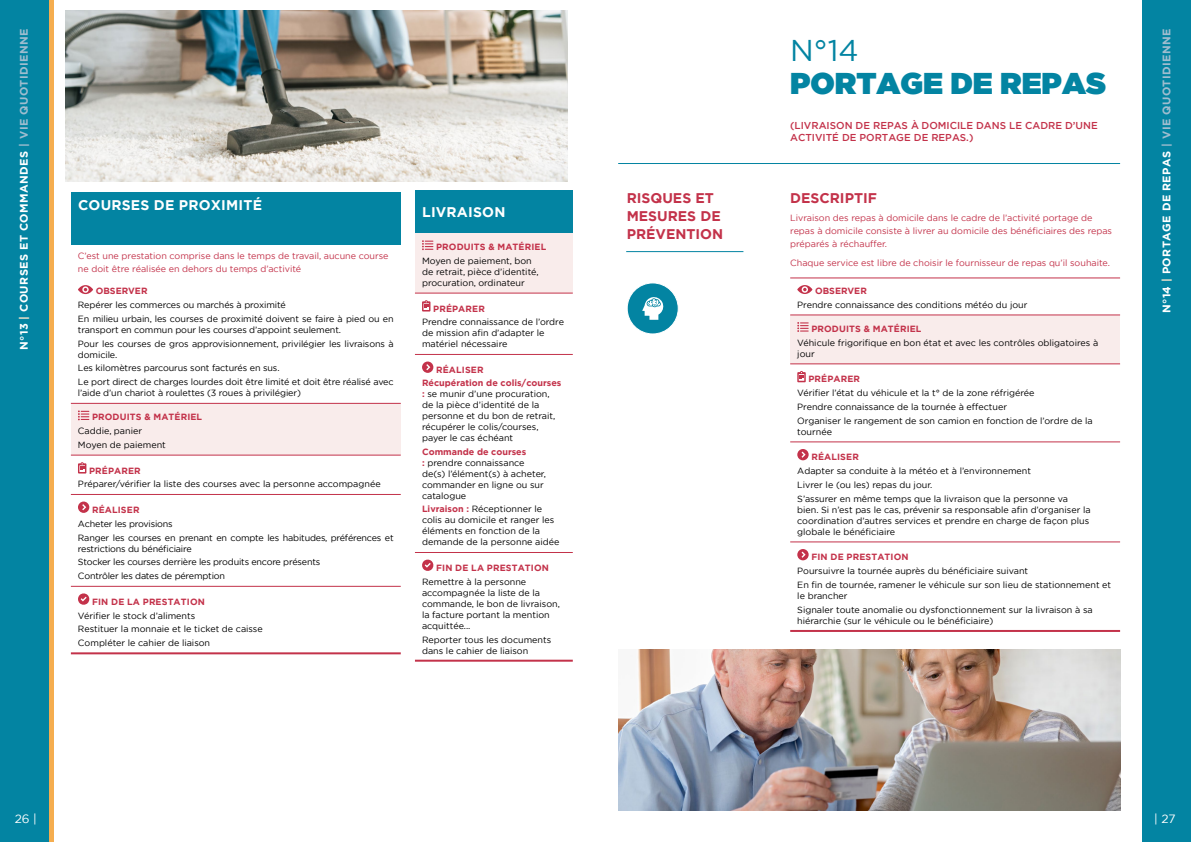
<style>
.page{position:relative;width:1191px;height:842px;background:#fff}
.page>*{position:absolute;margin:0;border:0;box-sizing:border-box;transform-origin:0 0}
.t1{font:900 30px "Gotham";color:#0384a2}
.t2{font:30px "Gotham";color:#0384a2}
.t3{font:700 14px/18px "Gotham";color:#c3324a}
.t4{font:700 14px "Gotham";letter-spacing:.015em;color:#fff}
.t5{font:12px "Gotham";color:#fff}
.t6{font:700 11px "Gotham";letter-spacing:.04em;color:#fff}
.t7{font:500 10px/12px "Gotham";color:#c3324a}
.t8{font:9px/11px "Gotham";color:#000}
.t9{font:9px/13px "Gotham";color:#c3324a}
.t10{font:700 9px/13.3px "Gotham";letter-spacing:.015em;color:#c3324a}
.t11{font:9px/13.8px "Gotham";letter-spacing:-.02em;color:#000}
.s1{color:#fde7cd}
.s2{color:#9fbdcf}
.s3{font-weight:700;color:#c3324a}
</style>
<div class="page">
<div style="left:1142px;top:0;width:49px;height:842px;background:#0384a2"></div>
<div style="left:415px;top:190px;width:158px;height:43px;background:#0384a2"></div>
<div style="left:415px;top:233px;width:158px;height:60px;background:#f9eceb"></div>
<hr style="left:415px;top:293px;width:158px;height:1px;background:#c3324a">
<hr style="left:415px;top:354px;width:158px;height:1px;background:#c3324a">
<hr style="left:415px;top:552px;width:158px;height:1px;background:#c3324a">
<hr style="left:415px;top:660px;width:158px;height:2px;background:#c3324a">
<svg style="left:422px;top:240px;width:11px;height:10px"></svg>
<svg style="left:422px;top:300px;width:8px;height:11px"></svg>
<svg style="left:422px;top:361px;width:11px;height:12px"></svg>
<svg style="left:422px;top:559px;width:12px;height:12px"></svg>
<div style="left:71px;top:193px;width:330px;height:52px;background:#0384a2"></div>
<div style="left:71px;top:403px;width:330px;height:52px;background:#f9eceb"></div>
<hr style="left:71px;top:403px;width:330px;height:1px;background:#c3324a">
<hr style="left:71px;top:455px;width:330px;height:1px;background:#c3324a">
<hr style="left:71px;top:494px;width:330px;height:1px;background:#c3324a">
<hr style="left:71px;top:586px;width:330px;height:1px;background:#c3324a">
<hr style="left:71px;top:652px;width:330px;height:2px;background:#c3324a">
<svg style="left:78px;top:285px;width:15px;height:9px"></svg>
<svg style="left:78px;top:410px;width:11px;height:10px"></svg>
<svg style="left:78px;top:462px;width:8px;height:11px"></svg>
<svg style="left:78px;top:501px;width:11px;height:12px"></svg>
<svg style="left:78px;top:593px;width:12px;height:12px"></svg>
<img style="left:65px;top:11px;width:502px;height:170px">
<div style="left:790px;top:315px;width:330px;height:49px;background:#f9eceb"></div>
<hr style="left:790px;top:315px;width:330px;height:1px;background:#c3324a">
<hr style="left:790px;top:364px;width:330px;height:1px;background:#c3324a">
<hr style="left:790px;top:630px;width:330px;height:2px;background:#c3324a">
<hr style="left:790px;top:278px;width:330px;height:1px;background:#c3324a">
<hr style="left:790px;top:441px;width:330px;height:1px;background:#c3324a">
<hr style="left:790px;top:541px;width:330px;height:1px;background:#c3324a">
<svg style="left:797px;top:285px;width:15px;height:9px"></svg>
<svg style="left:797px;top:322px;width:11px;height:10px"></svg>
<svg style="left:797px;top:371px;width:8px;height:11px"></svg>
<svg style="left:797px;top:449px;width:11px;height:11px"></svg>
<svg style="left:797px;top:549px;width:11px;height:11px"></svg>
<hr style="left:626px;top:251px;width:117px;height:1px;background:#0384a2">
<div style="left:627px;top:283px;width:51px;height:51px;background:#0384a2;border-radius:50%"></div>
<div style="left:626px;top:282px;width:52px;height:52px;border:1px solid #fff;border-radius:50%"></div>
<svg style="left:642px;top:297px;width:22px;height:23px"></svg>
<hr style="left:618px;top:163px;width:502px;height:1px;background:#0384a2">
<div style="left:48px;top:0;width:6px;height:842px;background:#f5ad4f"></div>
<div style="left:0;top:0;width:48px;height:842px;background:#0384a2"></div>
<img style="left:618px;top:649px;width:502px;height:162px">
<p class="t6" style="left:18px;top:350px;width:323px;rotate:-90deg">N°13 <span class="s1">|</span> COURSES ET COMMANDES <span class="s2">| VIE QUOTIDIENNE</span></p>
<h2 class="t4" style="left:78px;top:197px;width:185px">COURSES DE PROXIMITÉ</h2>
<p class="t9" style="left:78px;top:249px;width:312px">C’est une prestation comprise dans le temps de travail, aucune course ne doit être réalisée en dehors du temps d’activité</p>
<p class="t10" style="left:96px;top:284px;width:53px">OBSERVER</p>
<p class="t8" style="left:78px;top:298px;width:317px;line-height:13.8px">Repérer les commerces ou marchés à proximité<br>En milieu urbain, les courses de proximité doivent se faire à pied ou en</p>
<p class="t8" style="left:78px;top:322px;width:317px;line-height:13.8px">transport en commun pour les courses d’appoint seulement.<br>Pour les courses de gros approvisionnement, privilégier les livraisons à</p>
<p class="t8" style="left:78px;top:347px;width:317px;line-height:13.8px">domicile.<br>Les kilomètres parcourus sont facturés en sus.<br>Le port direct de charges lourdes doit être limité et doit être réalisé avec</p>
<p class="t8" style="left:78px;top:387px;width:224px">l’aide d’un chariot à roulettes (3 roues à privilégier)</p>
<p class="t10" style="left:92px;top:410px;width:112px">PRODUITS &amp; MATÉRIEL</p>
<p class="t8" style="left:78px;top:424px;width:89px;line-height:13.8px">Caddie, panier<br>Moyen de paiement</p>
<p class="t10" style="left:89px;top:463px;width:53px">PRÉPARER</p>
<p class="t8" style="left:78px;top:478px;width:304px">Préparer/vérifier la liste des courses avec la personne accompagnée</p>
<p class="t10" style="left:92px;top:503px;width:49px">RÉALISER</p>
<p class="t11" style="left:78px;top:516px;width:317px">Acheter les provisions<br>Ranger les courses en prenant en compte les habitudes, préférences et</p>
<p class="t11" style="left:78px;top:541px;width:244px">restrictions du bénéficiaire<br>Stocker les courses derrière les produits encore présents<br>Contrôler les dates de péremption</p>
<p class="t10" style="left:92px;top:595px;width:114px">FIN DE LA PRESTATION</p>
<p class="t8" style="left:78px;top:608px;width:186px;line-height:13.8px">Vérifier le stock d’aliments<br>Restituer la monnaie et le ticket de caisse<br>Compléter le cahier de liaison</p>
<h2 class="t4" style="left:422px;top:204px;width:85px">LIVRAISON</h2>
<p class="t10" style="left:436px;top:240px;width:112px">PRODUITS &amp; MATÉRIEL</p>
<p class="t8" style="left:422px;top:255px;width:118px">Moyen de paiement, bon de retrait, pièce d’identité, procuration, ordinateur</p>
<p class="t10" style="left:433px;top:301px;width:53px">PRÉPARER</p>
<p class="t8" style="left:422px;top:316px;width:143px">Prendre connaissance de l’ordre de mission afin d’adapter le matériel nécessaire</p>
<p class="t10" style="left:422px;top:363px;width:141px;text-indent:14px">RÉALISER<br>Récupération de colis/courses</p>
<p class="t8" style="left:422px;top:388px;width:135px"><span class="s3">:</span> se munir d’une procuration, de la pièce d’identité de la personne et du bon de retrait, récupérer le colis/courses, payer le cas échéant</p>
<p class="t8" style="left:422px;top:446px;width:125px"><span class="s3">Commande de courses<br>:</span> prendre connaissance de(s) l’élément(s) à acheter, commander en ligne ou sur catalogue</p>
<p class="t8" style="left:422px;top:503px;width:139px"><span class="s3">Livraison :</span> Réceptionner le colis au domicile et ranger les éléments en fonction de la demande de la personne aidée</p>
<p class="t10" style="left:436px;top:561px;width:114px">FIN DE LA PRESTATION</p>
<p class="t8" style="left:422px;top:576px;width:139px">Remettre à la personne accompagnée la liste de la commande, le bon de livraison, la facture portant la mention acquittée...</p>
<p class="t8" style="left:422px;top:634px;width:131px">Reporter tous les documents dans le cahier de liaison</p>
<h3 class="t5" style="left:15px;top:811px;width:24px">26 |</h3>
<h2 class="t3" style="left:626px;top:188px;width:98px">RISQUES ET<br>MESURES DE<br>PRÉVENTION</h2>
<h1 class="t2" style="left:790px;top:31px;width:70px">N°14</h1>
<h1 class="t1" style="left:790px;top:62px;width:317px">PORTAGE DE REPAS</h1>
<p class="t7" style="left:790px;top:120px;width:309px">(LIVRAISON DE REPAS À DOMICILE DANS LE CADRE D’UNE<br>ACTIVITÉ DE PORTAGE DE REPAS.)</p>
<h2 class="t3" style="left:790px;top:188px;width:88px">DESCRIPTIF</h2>
<p class="t9" style="left:790px;top:211px;width:323px">Livraison des repas à domicile dans le cadre de l’activité portage de repas à domicile consiste à livrer au domicile des bénéficiaires des repas préparés à réchauffer.</p>
<p class="t9" style="left:790px;top:256px;width:321px">Chaque service est libre de choisir le fournisseur de repas qu’il souhaite.</p>
<p class="t10" style="left:815px;top:284px;width:53px">OBSERVER</p>
<p class="t8" style="left:797px;top:299px;width:232px">Prendre connaissance des conditions météo du jour</p>
<p class="t10" style="left:811px;top:322px;width:112px">PRODUITS &amp; MATÉRIEL</p>
<p class="t8" style="left:797px;top:337px;width:302px">Véhicule frigorifique en bon état et avec les contrôles obligatoires à jour</p>
<p class="t10" style="left:808px;top:372px;width:53px">PRÉPARER</p>
<p class="t8" style="left:797px;top:386px;width:297px;line-height:13.8px">Vérifier l’état du véhicule et la t° de la zone réfrigérée<br>Prendre connaissance de la tournée à effectuer<br>Organiser le rangement de son camion en fonction de l’ordre de la</p>
<p class="t8" style="left:797px;top:426px;width:36px">tournée</p>
<p class="t10" style="left:811px;top:450px;width:49px">RÉALISER</p>
<p class="t8" style="left:797px;top:464px;width:272px;line-height:13.8px">Adapter sa conduite à la météo et à l’environnement<br>Livrer le (ou les) repas du jour.<br>S’assurer en même temps que la livraison que la personne va</p>
<p class="t8" style="left:797px;top:504px;width:295px">bien. Si n’est pas le cas, prévenir sa responsable afin d’organiser la coordination d’autres services et prendre en charge de façon plus globale le bénéficiaire</p>
<p class="t10" style="left:811px;top:550px;width:99px">FIN DE PRESTATION</p>
<p class="t8" style="left:797px;top:564px;width:315px;line-height:13.8px">Poursuivre la tournée auprès du bénéficiaire suivant<br>En fin de tournée, ramener le véhicule sur son lieu de stationnement et</p>
<p class="t8" style="left:797px;top:589px;width:297px;line-height:13.8px">le brancher<br>Signaler toute anomalie ou dysfonctionnement sur la livraison à sa</p>
<p class="t8" style="left:797px;top:615px;width:197px">hiérarchie (sur le véhicule ou le bénéficiaire)</p>
<p class="t6" style="left:1160px;top:313px;width:286px;rotate:-90deg">N°14 <span class="s1">|</span> PORTAGE DE REPAS <span class="s2">| VIE QUOTIDIENNE</span></p>
<h3 class="t5" style="left:1154px;top:811px;width:23px">| 27</h3>
</div>
